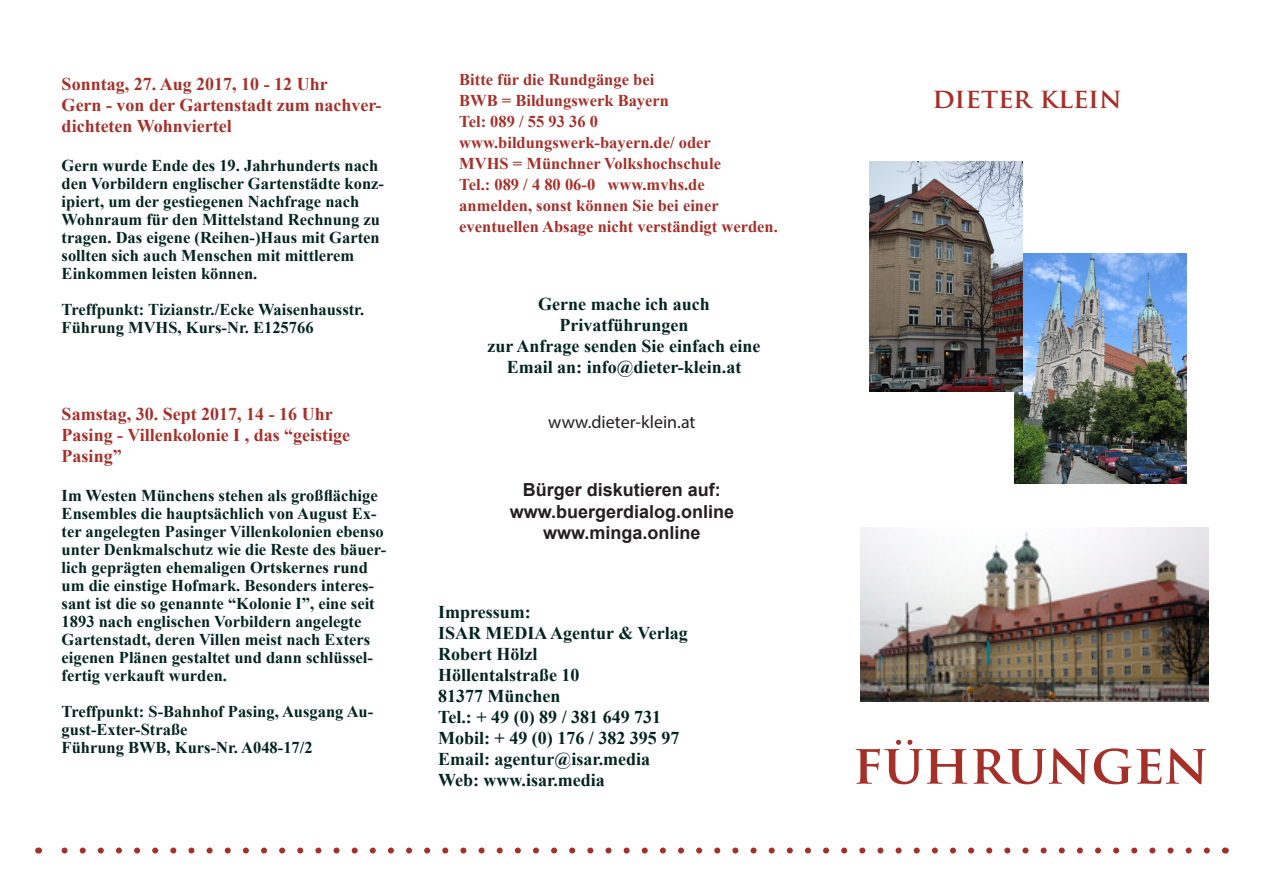
<style>
.page{position:relative;width:1263px;height:893px;background:#fff}
.page>*{position:absolute;margin:0;border:0;box-sizing:border-box;transform-origin:0 0}
.Titel{font:700 54px "Trajan Pro";letter-spacing:-.01em;color:#a5302a}
.Titel-2{font:700 27px "Trajan Pro";color:#a5302a}
.Titel-3{font:700 18px/21px "Times New Roman";color:#03251f;text-align:center}
.Titel-4{font:700 18px/21px "Times New Roman";color:#a5302a}
.Adresse{font:700 18px "Arial";color:#231f20}
.Adresse-2{font:18px "Myriad Pro";color:#231f20}
.Titel-5{font:700 16.5px/18px "Times New Roman";color:#03251f}
.Titel-6{font:700 16.5px/21px "Times New Roman";color:#a5302a}
</style>
<div class="page">
<svg style="left:61px;top:847px;width:1146px;height:6px"></svg>
<img style="left:1014px;top:254px;width:172px;height:229px">
<img style="left:870px;top:162px;width:152px;height:229px">
<img style="left:861px;top:527px;width:348px;height:174px">
<p class="Titel-4" style="left:62px;top:73px;width:268px">Sonntag, 27. Aug 2017, 10 - 12 Uhr</p>
<p class="Titel-4" style="left:62px;top:94px;width:321px">Gern - von der Gartenstadt zum nachver&shy;dichteten Wohnviertel</p>
<p class="Titel-5" style="left:62px;top:156px;width:324px">Gern wurde Ende des 19. Jahrhunderts nach den Vorbildern englischer Gartenstädte konz&shy;ipiert, um der gestiegenen Nachfrage nach Wohnraum für den Mittelstand Rechnung zu tragen. Das eigene (Reihen-)Haus mit Garten sollten sich auch Menschen mit mittlerem Einkommen leisten können.</p>
<p class="Titel-5" style="left:62px;top:300px;width:304px">Treffpunkt: Tizianstr./Ecke Waisenhausstr.</p>
<p class="Titel-5" style="left:62px;top:318px;width:253px">Führung MVHS, Kurs-Nr. E125766</p>
<p class="Titel-4" style="left:62px;top:403px;width:272px">Samstag, 30. Sept 2017, 14 - 16 Uhr</p>
<p class="Titel-4" style="left:62px;top:424px;width:290px">Pasing - Villenkolonie I , das “geistige<br>Pasing”</p>
<p class="Titel-5" style="left:62px;top:486px;width:326px">Im Westen Münchens stehen als großflächige Ensembles die hauptsächlich von August Ex&shy;ter angelegten Pasinger Villenkolonien ebenso unter Denkmalschutz wie die Reste des bäuer&shy;lich geprägten ehemaligen Ortskernes rund um die einstige Hofmark. Besonders interes&shy;sant ist die so genannte “Kolonie I”, eine seit 1893 nach englischen Vorbildern angelegte Gartenstadt, deren Villen meist nach Exters eigenen Plänen gestaltet und dann schlüssel&shy;fertig verkauft wurden.</p>
<p class="Titel-5" style="left:62px;top:702px;width:313px">Treffpunkt: S-Bahnhof Pasing, Ausgang Au&shy;gust-Exter-Straße</p>
<p class="Titel-5" style="left:62px;top:738px;width:253px">Führung BWB, Kurs-Nr. A048-17/2</p>
<p class="Titel-6" style="left:459px;top:68px;width:196px">Bitte für die Rundgänge bei</p>
<p class="Titel-6" style="left:459px;top:89px;width:211px">BWB = Bildungswerk Bayern</p>
<p class="Titel-6" style="left:459px;top:110px;width:140px">Tel: 089 / 55 93 36 0</p>
<p class="Titel-6" style="left:459px;top:131px;width:253px">www.bildungswerk-bayern.de/ oder</p>
<p class="Titel-6" style="left:459px;top:152px;width:263px">MVHS = Münchner Volkshochschule</p>
<p class="Titel-6" style="left:459px;top:173px;width:247px">Tel.: 089 / 4 80 06-0 www.mvhs.de</p>
<p class="Titel-6" style="left:459px;top:194px;width:320px">anmelden, sonst können Sie bei einer eventuellen Absage nicht verständigt werden.</p>
<p class="Titel-3" style="left:538px;top:293px;width:173px">Gerne mache ich auch</p>
<p class="Titel-3" style="left:559px;top:314px;width:131px">Privatführungen</p>
<p class="Titel-3" style="left:487px;top:335px;width:275px">zur Anfrage senden Sie einfach eine<br>Email an: info@dieter-klein.at</p>
<p class="Adresse-2" style="left:548px;top:410px;width:149px">www.dieter-klein.at</p>
<p class="Adresse" style="left:523px;top:478px;width:200px">Bürger diskutieren auf:</p>
<p class="Adresse" style="left:510px;top:499px;width:226px">www.buergerdialog.online</p>
<p class="Adresse" style="left:543px;top:521px;width:159px">www.minga.online</p>
<p class="Titel-3" style="left:438px;top:601px;width:94px">Impressum:</p>
<p class="Titel-3" style="left:438px;top:622px;width:251px">ISAR MEDIA Agentur &amp; Verlag</p>
<p class="Titel-3" style="left:438px;top:643px;width:101px">Robert Hölzl</p>
<p class="Titel-3" style="left:438px;top:664px;width:143px">Höllentalstraße 10</p>
<p class="Titel-3" style="left:438px;top:685px;width:124px">81377 München</p>
<p class="Titel-3" style="left:438px;top:706px;width:225px">Tel.: + 49 (0) 89 / 381 649 731</p>
<p class="Titel-3" style="left:438px;top:727px;width:243px">Mobil: + 49 (0) 176 / 382 395 97</p>
<p class="Titel-3" style="left:438px;top:748px;width:214px">Email: agentur@isar.media</p>
<p class="Titel-3" style="left:438px;top:769px;width:168px">Web: www.isar.media</p>
<p class="Titel-2" style="left:932px;top:82px;width:191px">DIETER KLEIN</p>
<p class="Titel" style="left:853px;top:730px;width:358px">FÜHRUNGEN</p>
</div>
